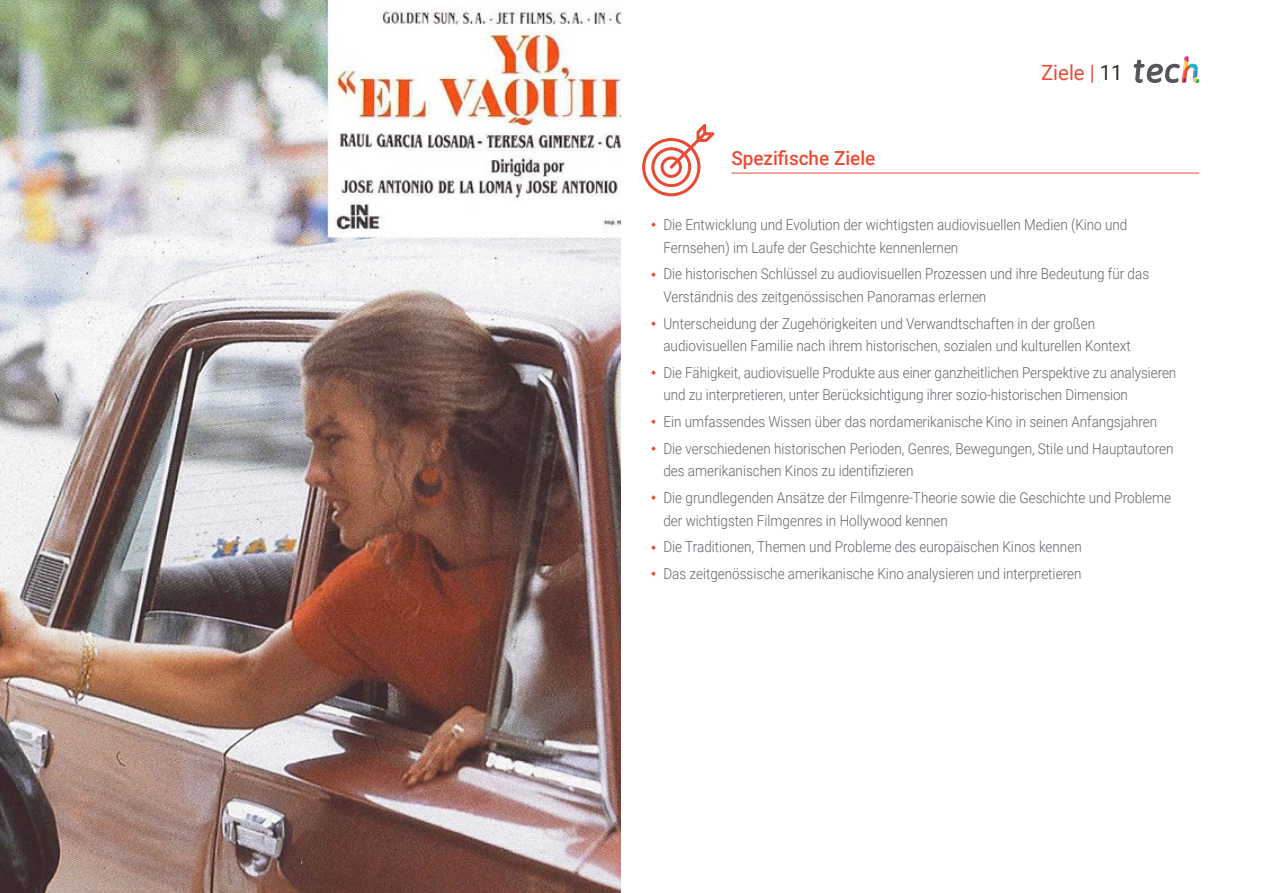
<style>
.page{position:relative;width:1263px;height:893px;background:#fff}
.page>*{position:absolute;margin:0;border:0;box-sizing:border-box;transform-origin:0 0}
.t1{font:21px "Roboto";color:#e94d35}
.t2{font:500 19.5px "Roboto";color:#e94d35}
.t3{font:300 15px/22.5px "Roboto";color:#61646a;scale:.9 1}
.s1{color:#312e20}
</style>
<div class="page">
<svg style="left:642px;top:124px;width:72px;height:72px"></svg>
<hr style="left:731px;top:173px;width:468px;height:1px;background:#e94d35">
<svg style="left:1134px;top:56px;width:65px;height:27px"></svg>
<img style="left:0;top:0;width:621px;height:893px">
<h2 class="t2" style="left:731px;top:144px;width:145px">Spezifische Ziele</h2>
<h1 class="t1" style="left:1041px;top:57px;width:83px">Ziele | <span class="s1">11</span></h1>
<p class="t3" style="left:663px;top:213px;width:517px">Die Entwicklung und Evolution der wichtigsten audiovisuellen Medien (Kino und<br>Fernsehen) im Laufe der Geschichte kennenlernen</p>
<p class="t3" style="left:663px;top:262px;width:541px">Die historischen Schlüssel zu audiovisuellen Prozessen und ihre Bedeutung für das<br>Verständnis des zeitgenössischen Panoramas erlernen</p>
<p class="t3" style="left:663px;top:311px;width:521px">Unterscheidung der Zugehörigkeiten und Verwandtschaften in der großen audiovisuellen Familie nach ihrem historischen, sozialen und kulturellen Kontext</p>
<p class="t3" style="left:663px;top:361px;width:571px">Die Fähigkeit, audiovisuelle Produkte aus einer ganzheitlichen Perspektive zu analysieren und zu interpretieren, unter Berücksichtigung ihrer sozio-historischen Dimension</p>
<p class="t3" style="left:663px;top:408px;width:568px;line-height:26.7px">Ein umfassendes Wissen über das nordamerikanische Kino in seinen Anfangsjahren<br>Die verschiedenen historischen Perioden, Genres, Bewegungen, Stile und Hauptautoren</p>
<p class="t3" style="left:663px;top:457px;width:566px;line-height:26.7px">des amerikanischen Kinos zu identifizieren<br>Die grundlegenden Ansätze der Filmgenre-Theorie sowie die Geschichte und Probleme</p>
<p class="t3" style="left:663px;top:506px;width:466px;line-height:26.7px">der wichtigsten Filmgenres in Hollywood kennen<br>Die Traditionen, Themen und Probleme des europäischen Kinos kennen<br>Das zeitgenössische amerikanische Kino analysieren und interpretieren</p>
</div>
